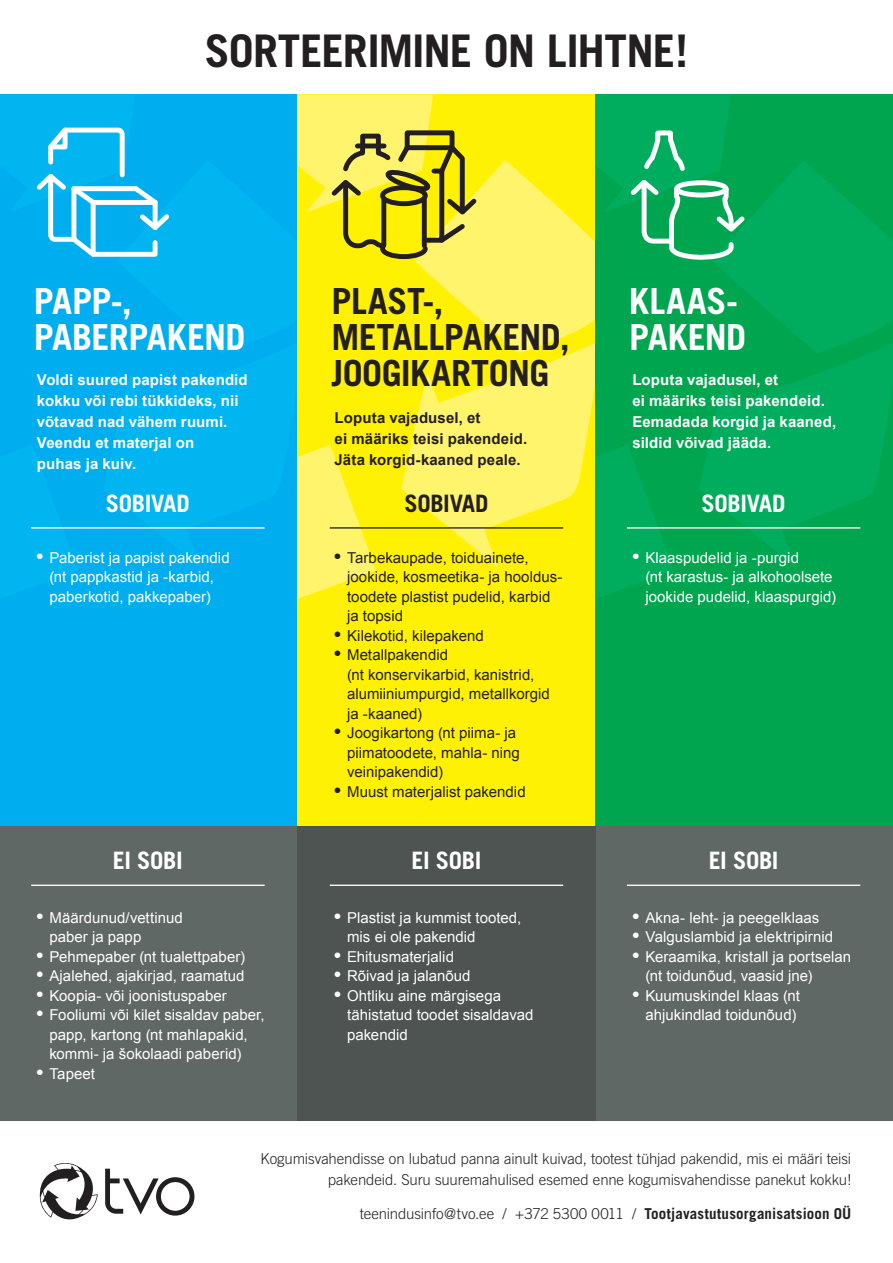
<style>
.page{position:relative;width:893px;height:1263px;background:#fff}
.page>*{position:absolute;margin:0;border:0;box-sizing:border-box;transform-origin:0 0}
.t1{font:700 45px "Trade Gothic";letter-spacing:-.025em;color:#231f20}
.t2{font:700 36px/36px "Trade Gothic";letter-spacing:-.01em;color:#231f20}
.t3{font:700 36px/36px "Trade Gothic";letter-spacing:-.015em;color:#fff}
.t4{font:700 24px "Trade Gothic";letter-spacing:-.015em;color:#fff}
.t5{font:700 24px "Trade Gothic";letter-spacing:-.015em;color:#231f20}
.t6{font:15px/19.5px "Arial";color:#fff}
.t7{font:15px/19.5px "Arial";color:#231f20}
.t8{font:300 15px/21px "Trade Gothic";letter-spacing:-.01em;color:#231f20;text-align:right}
.t9{font:700 15px/21px "Arial";letter-spacing:.01em;color:#fff}
.t10{font:700 15px/21px "Arial";letter-spacing:.01em;color:#231f20}
.s1{font-weight:700;font-size:19.5px}
.s2{font-weight:700}
</style>
<div class="page">
<div style="left:0;top:94px;width:298px;height:1169px;background:#00aeef"></div>
<div style="left:298px;top:94px;width:297px;height:1169px;background:#fff101"></div>
<svg style="left:297px;top:343px;width:79px;height:256px"></svg>
<svg style="left:401px;top:353px;width:194px;height:215px"></svg>
<svg style="left:298px;top:94px;width:297px;height:259px"></svg>
<div style="left:595px;top:94px;width:298px;height:1169px;background:#00a54f"></div>
<svg style="left:596px;top:353px;width:297px;height:245px"></svg>
<svg style="left:596px;top:95px;width:297px;height:258px"></svg>
<svg style="left:36px;top:127px;width:133px;height:130px"></svg>
<svg style="left:327px;top:128px;width:154px;height:134px"></svg>
<svg style="left:626px;top:128px;width:123px;height:135px"></svg>
<div style="left:0;top:826px;width:893px;height:437px;background:#606865"></div>
<div style="left:297px;top:826px;width:299px;height:437px;background:#4d5451"></div>
<hr style="left:330px;top:884px;width:233px;height:2px;background:#fff">
<hr style="left:31px;top:884px;width:234px;height:2px;background:#fff">
<hr style="left:627px;top:884px;width:233px;height:2px;background:#fff">
<hr style="left:330px;top:527px;width:233px;height:2px;background:#231f20">
<hr style="left:31px;top:527px;width:234px;height:2px;background:#fff">
<hr style="left:627px;top:527px;width:233px;height:2px;background:#fff">
<div style="left:0;top:1121px;width:893px;height:142px;background:#fff"></div>
<svg style="left:39px;top:1163px;width:59px;height:57px"></svg>
<svg style="left:105px;top:1169px;width:89px;height:46px"></svg>
<h1 class="t1" style="left:205px;top:24px;width:485px">SORTEERIMINE ON LIHTNE!</h1>
<h2 class="t3" style="left:34px;top:283px;width:213px">PAPP-,<br>PABERPAKEND</h2>
<h2 class="t2" style="left:331px;top:283px;width:240px">PLAST-,<br>METALLPAKEND,<br>JOOGIKARTONG</h2>
<p class="t9" style="left:37px;top:370px;width:212px">Voldi suured papist pakendid kokku või rebi tükkideks, nii võtavad nad vähem ruumi.<br>Veendu et materjal on<br>puhas ja kuiv.</p>
<p class="t10" style="left:335px;top:407px;width:194px">Loputa vajadusel, et<br>ei määriks teisi pakendeid.<br>Jäta korgid-kaaned peale.</p>
<h2 class="t3" style="left:629px;top:283px;width:118px">KLAAS-<br>PAKEND</h2>
<p class="t9" style="left:632px;top:370px;width:205px">Loputa vajadusel, et<br>ei määriks teisi pakendeid.<br>Eemadada korgid ja kaaned, sildid võivad jääda.</p>
<h3 class="t4" style="left:106px;top:488px;width:86px">SOBIVAD</h3>
<h3 class="t5" style="left:404px;top:488px;width:86px">SOBIVAD</h3>
<h3 class="t4" style="left:702px;top:488px;width:86px">SOBIVAD</h3>
<p class="t7" style="left:347px;top:548px;width:217px;text-indent:-13px"><span class="s1">•</span> Tarbekaupade, toiduainete, jookide, kosmeetika- ja hooldus&shy;toodete plastist pudelid, karbid ja topsid</p>
<p class="t7" style="left:334px;top:626px;width:151px"><span class="s1">•</span> Kilekotid, kilepakend</p>
<p class="t7" style="left:347px;top:645px;width:204px;text-indent:-13px"><span class="s1">•</span> Metallpakendid<br>(nt konservikarbid, kanistrid, alumiiniumpurgid, metallkorgid ja -kaaned)</p>
<p class="t7" style="left:347px;top:723px;width:174px;text-indent:-13px"><span class="s1">•</span> Joogikartong (nt piima- ja piimatoodete, mahla- ning veinipakendid)</p>
<p class="t7" style="left:334px;top:782px;width:193px"><span class="s1">•</span> Muust materjalist pakendid</p>
<p class="t6" style="left:36px;top:548px;width:195px;text-align:center"><span class="s1">•</span> Paberist ja papist pakendid (nt pappkastid ja -karbid, paberkotid, pakkepaber)</p>
<p class="t6" style="left:645px;top:548px;width:192px;text-indent:-13px"><span class="s1">•</span> Klaaspudelid ja -purgid<br>(nt karastus- ja alkohoolsete jookide pudelid, klaaspurgid)</p>
<h3 class="t4" style="left:113px;top:846px;width:71px">EI SOBI</h3>
<h3 class="t4" style="left:412px;top:846px;width:71px">EI SOBI</h3>
<h3 class="t4" style="left:709px;top:846px;width:71px">EI SOBI</h3>
<p class="t6" style="left:49px;top:908px;width:135px;text-indent:-13px"><span class="s1">•</span> Määrdunud/vettinud paber ja papp</p>
<p class="t6" style="left:36px;top:947px;width:210px"><span class="s1">•</span> Pehmepaber (nt tualettpaber)</p>
<p class="t6" style="left:36px;top:966px;width:210px"><span class="s1">•</span> Ajalehed, ajakirjad, raamatud</p>
<p class="t6" style="left:36px;top:986px;width:192px"><span class="s1">•</span> Koopia- või joonistuspaber</p>
<p class="t6" style="left:49px;top:1005px;width:217px;text-indent:-13px"><span class="s1">•</span> Fooliumi või kilet sisaldav paber, papp, kartong (nt mahlapakid, kommi- ja šokolaadi paberid)</p>
<p class="t6" style="left:36px;top:1064px;width:60px"><span class="s1">•</span> Tapeet</p>
<p class="t6" style="left:347px;top:908px;width:176px;text-indent:-13px"><span class="s1">•</span> Plastist ja kummist tooted, mis ei ole pakendid</p>
<p class="t6" style="left:334px;top:947px;width:121px"><span class="s1">•</span> Ehitusmaterjalid</p>
<p class="t6" style="left:334px;top:966px;width:138px"><span class="s1">•</span> Rõivad ja jalanõud</p>
<p class="t6" style="left:347px;top:986px;width:188px;text-indent:-13px"><span class="s1">•</span> Ohtliku aine märgisega tähistatud toodet sisaldavad pakendid</p>
<p class="t6" style="left:632px;top:908px;width:188px"><span class="s1">•</span> Akna- leht- ja peegelklaas</p>
<p class="t6" style="left:632px;top:927px;width:202px"><span class="s1">•</span> Valguslambid ja elektripirnid</p>
<p class="t6" style="left:645px;top:947px;width:207px;text-indent:-13px"><span class="s1">•</span> Keraamika, kristall ja portselan (nt toidunõud, vaasid jne)</p>
<p class="t6" style="left:632px;top:986px;width:169px;text-align:right"><span class="s1">•</span> Kuumuskindel klaas (nt ahjukindlad toidunõud)</p>
<p class="t8" style="left:261px;top:1148px;width:592px">Kogumisvahendisse on lubatud panna ainult kuivad, tootest tühjad pakendid, mis ei määri teisi pakendeid. Suru suuremahulised esemed enne kogumisvahendisse panekut kokku!</p>
<p class="t8" style="left:360px;top:1203px;width:493px">teenindusinfo@tvo.ee / +372 5300 0011 / <span class="s2">Tootjavastutusorganisatsioon OÜ</span></p>
</div>
